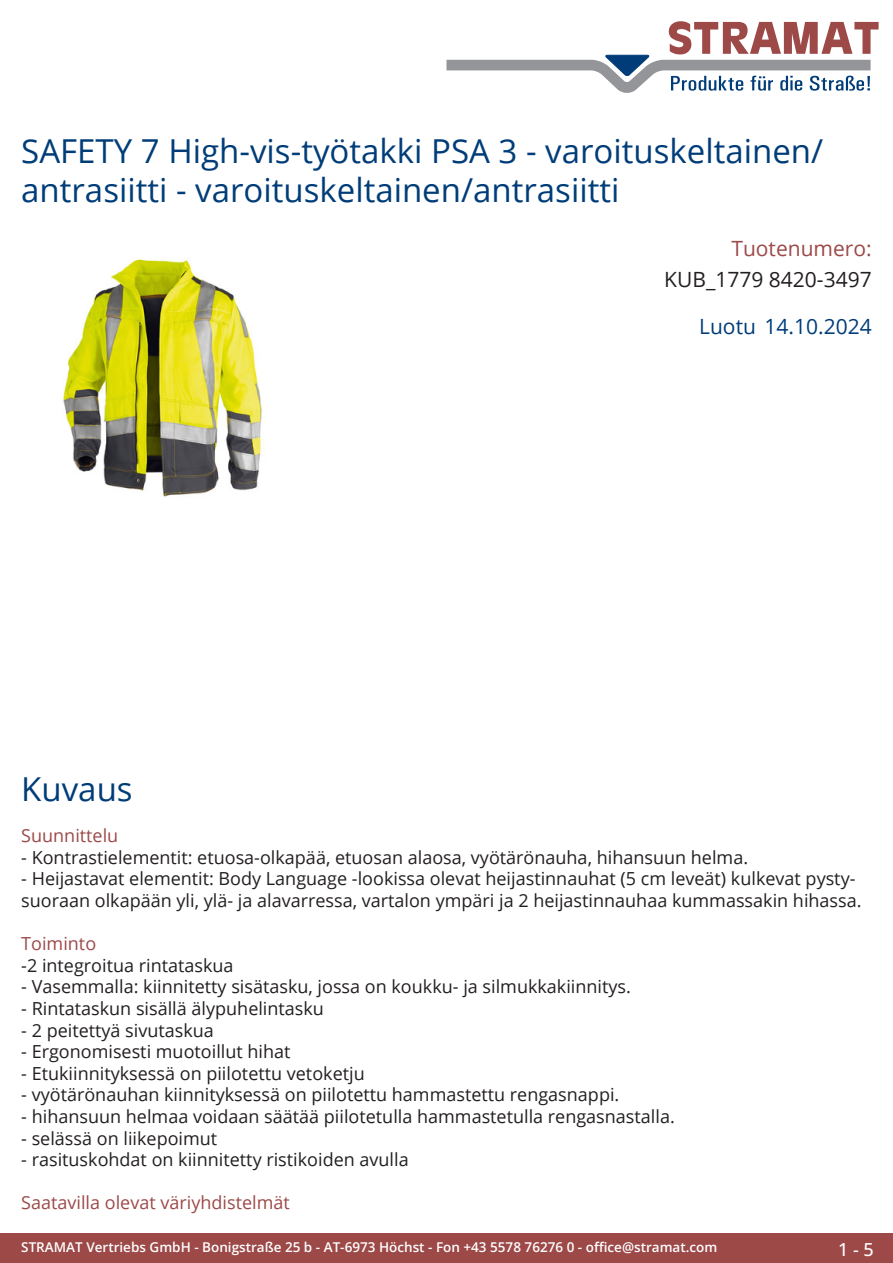
<style>
.page{position:relative;width:893px;height:1263px;background:#fff}
.page>*{position:absolute;margin:0;border:0;box-sizing:border-box;transform-origin:0 0}
.Produkttitel{font:33px/39.6px "Open Sans";color:#003d78}
.TechDaten_Inhalt{font:21px "Open Sans";color:#231f20}
.Erstellungsdatum{font:21px "Open Sans";color:#003d78}
.TechDaten_Überschrif{font:21px "Open Sans";color:#9c4948}
.Beschreibung_Text{font:18px/21.6px "Open Sans";color:#231f20}
.Beschreibung_Text-2{font:18px "Open Sans";color:#9c4948}
.t1{font:500 18px "Open Sans";color:#fff}
.t2{font:600 13.5px "Open Sans";color:#fff}
.s1{color:#9c4948}
</style>
<div class="page">
<div style="left:0;top:1233px;width:893px;height:30px;background:#9c4948"></div>
<svg style="left:446px;top:21px;width:433px;height:72px"></svg>
<img style="left:63px;top:259px;width:200px;height:238px">
<p class="Produkttitel" style="left:21px;top:130px;width:803px">SAFETY 7 High-vis-työtakki PSA 3 - varoituskeltainen/ antrasiitti - varoituskeltainen/antrasiitti</p>
<p class="TechDaten_Überschrif" style="left:731px;top:234px;width:142px">Tuotenumero:</p>
<p class="TechDaten_Inhalt" style="left:664px;top:265px;width:209px">KUB_1779 8420-3497</p>
<p class="Erstellungsdatum" style="left:699px;top:312px;width:174px">Luotu 14.10.2024</p>
<p class="Produkttitel" style="left:21px;top:768px;width:113px">Kuvaus</p>
<p class="Beschreibung_Text-2" style="left:21px;top:823px;width:99px">Suunnittelu</p>
<p class="Beschreibung_Text" style="left:21px;top:846px;width:728px">- Kontrastielementit: etuosa-olkapää, etuosan alaosa, vyötärönauha, hihansuun helma.</p>
<p class="Beschreibung_Text" style="left:21px;top:867px;width:842px">- Heijastavat elementit: Body Language -lookissa olevat heijastinnauhat (5 cm leveät) kulkevat pysty&shy;suoraan olkapään yli, ylä- ja alavarressa, vartalon ympäri ja 2 heijastinnauhaa kummassakin hihassa.</p>
<p class="Beschreibung_Text" style="left:21px;top:932px;width:214px"><span class="s1">Toiminto<br></span>-2 integroitua rintataskua</p>
<p class="Beschreibung_Text" style="left:21px;top:975px;width:611px">- Vasemmalla: kiinnitetty sisätasku, jossa on koukku- ja silmukkakiinnitys.</p>
<p class="Beschreibung_Text" style="left:21px;top:997px;width:304px">- Rintataskun sisällä älypuhelintasku</p>
<p class="Beschreibung_Text" style="left:21px;top:1019px;width:194px">- 2 peitettyä sivutaskua</p>
<p class="Beschreibung_Text" style="left:21px;top:1040px;width:271px">- Ergonomisesti muotoillut hihat</p>
<p class="Beschreibung_Text" style="left:21px;top:1062px;width:345px">- Etukiinnityksessä on piilotettu vetoketju</p>
<p class="Beschreibung_Text" style="left:21px;top:1083px;width:600px">- vyötärönauhan kiinnityksessä on piilotettu hammastettu rengasnappi.</p>
<p class="Beschreibung_Text" style="left:21px;top:1105px;width:655px">- hihansuun helmaa voidaan säätää piilotetulla hammastetulla rengasnastalla.</p>
<p class="Beschreibung_Text" style="left:21px;top:1127px;width:198px">- selässä on liikepoimut</p>
<p class="Beschreibung_Text" style="left:21px;top:1148px;width:389px">- rasituskohdat on kiinnitetty ristikoiden avulla</p>
<p class="Beschreibung_Text-2" style="left:21px;top:1190px;width:270px">Saatavilla olevat väriyhdistelmät</p>
<p class="t2" style="left:21px;top:1238px;width:698px">STRAMAT Vertriebs GmbH - Bonigstraße 25 b - AT-6973 Höchst - Fon +43 5578 76276 0 - office@stramat.com</p>
<p class="t1" style="left:838px;top:1237px;width:37px">1 - 5</p>
</div>
